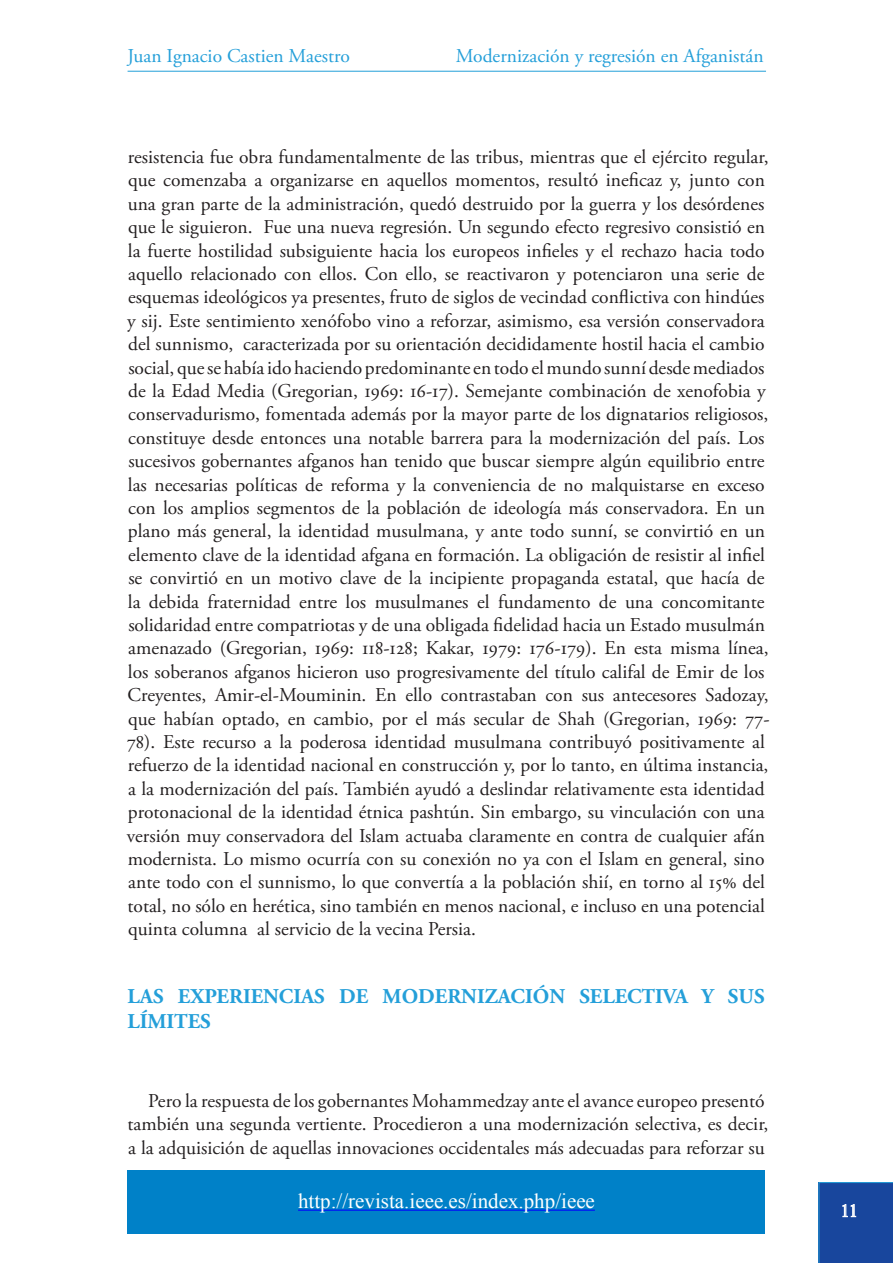
<style>
.page{position:relative;width:893px;height:1263px;background:#fff}
.page>*{position:absolute;margin:0;border:0;box-sizing:border-box;transform-origin:0 0}
.IEEE_Apartado2{font:700 21px/25.2px "Adobe Garamond Pro";color:#249fd9}
.t1{font:21px "Times New Roman";color:#fff}
.IEEE_parrafoNormal{font:19.5px/23.4px "Adobe Garamond Pro";color:#231f20}
.t2{font:19.5px "Adobe Garamond Pro";color:#249fd9}
.t3{font:18px "Times New Roman";color:#fff}
</style>
<div class="page">
<div style="left:819px;top:1182px;width:74px;height:81px;background:#18469d"></div>
<hr style="left:128px;top:71px;width:638px;height:1px;background:#249fd9">
<div style="left:128px;top:1170px;width:637px;height:63px;background:#0081c8"></div>
<hr style="left:298px;top:1209px;width:297px;height:2px;background:#00f">
<p class="t2" style="left:128px;top:44px;width:224px">Juan Ignacio Castien Maestro</p>
<p class="t2" style="left:456px;top:44px;width:309px">Modernización y regresión en Afganistán</p>
<p class="IEEE_parrafoNormal" style="left:127px;top:146px;width:644px">resistencia fue obra fundamentalmente de las tribus, mientras que el ejército regular, que comenzaba a organizarse en aquellos momentos, resultó ineficaz y, junto con una gran parte de la administración, quedó destruido por la guerra y los desórdenes que le siguieron. Fue una nueva regresión. Un segundo efecto regresivo consistió en la fuerte hostilidad subsiguiente hacia los europeos infieles y el rechazo hacia todo aquello relacionado con ellos. Con ello, se reactivaron y potenciaron una serie de esquemas ideológicos ya presentes, fruto de siglos de vecindad conflictiva con hindúes y sij. Este sentimiento xenófobo vino a reforzar, asimismo, esa versión conservadora del sunnismo, caracterizada por su orientación decididamente hostil hacia el cambio social, que se había ido haciendo predominante en todo el mundo sunní desde mediados de la Edad Media (Gregorian, 1969: 16-17). Semejante combinación de xenofobia y conservadurismo, fomentada además por la mayor parte de los dignatarios religiosos, constituye desde entonces una notable barrera para la modernización del país. Los sucesivos gobernantes afganos han tenido que buscar siempre algún equilibrio entre las necesarias políticas de reforma y la conveniencia de no malquistarse en exceso con los amplios segmentos de la población de ideología más conservadora. En un plano más general, la identidad musulmana, y ante todo sunní, se convirtió en un elemento clave de la identidad afgana en formación. La obligación de resistir al infiel se convirtió en un motivo clave de la incipiente propaganda estatal, que hacía de la debida fraternidad entre los musulmanes el fundamento de una concomitante solidaridad entre compatriotas y de una obligada fidelidad hacia un Estado musulmán amenazado (Gregorian, 1969: 118-128; Kakar, 1979: 176-179). En esta misma línea, los soberanos afganos hicieron uso progresivamente del título califal de Emir de los Creyentes, Amir-el-Mouminin. En ello contrastaban con sus antecesores Sadozay, que habían optado, en cambio, por el más secular de Shah (Gregorian, 1969: 77- 78). Este recurso a la poderosa identidad musulmana contribuyó positivamente al refuerzo de la identidad nacional en construcción y, por lo tanto, en última instancia, a la modernización del país. También ayudó a deslindar relativamente esta identidad protonacional de la identidad étnica pashtún. Sin embargo, su vinculación con una versión muy conservadora del Islam actuaba claramente en contra de cualquier afán modernista. Lo mismo ocurría con su conexión no ya con el Islam en general, sino ante todo con el sunnismo, lo que convertía a la población shií, en torno al 15% del total, no sólo en herética, sino también en menos nacional, e incluso en una potencial quinta columna al servicio de la vecina Persia.</p>
<p class="IEEE_Apartado2" style="left:127px;top:984px;width:639px">LAS EXPERIENCIAS DE MODERNIZACIÓN SELECTIVA Y SUS<br>LÍMITES</p>
<p class="IEEE_parrafoNormal" style="left:128px;top:1090px;width:642px;text-indent:21px">Pero la respuesta de los gobernantes Mohammedzay ante el avance europeo presentó también una segunda vertiente. Procedieron a una modernización selectiva, es decir, a la adquisición de aquellas innovaciones occidentales más adecuadas para reforzar su</p>
<p class="t1" style="left:298px;top:1187px;width:298px">http://revista.ieee.es/index.php/ieee</p>
<p class="t3" style="left:841px;top:1198px;width:19px">11</p>
</div>
